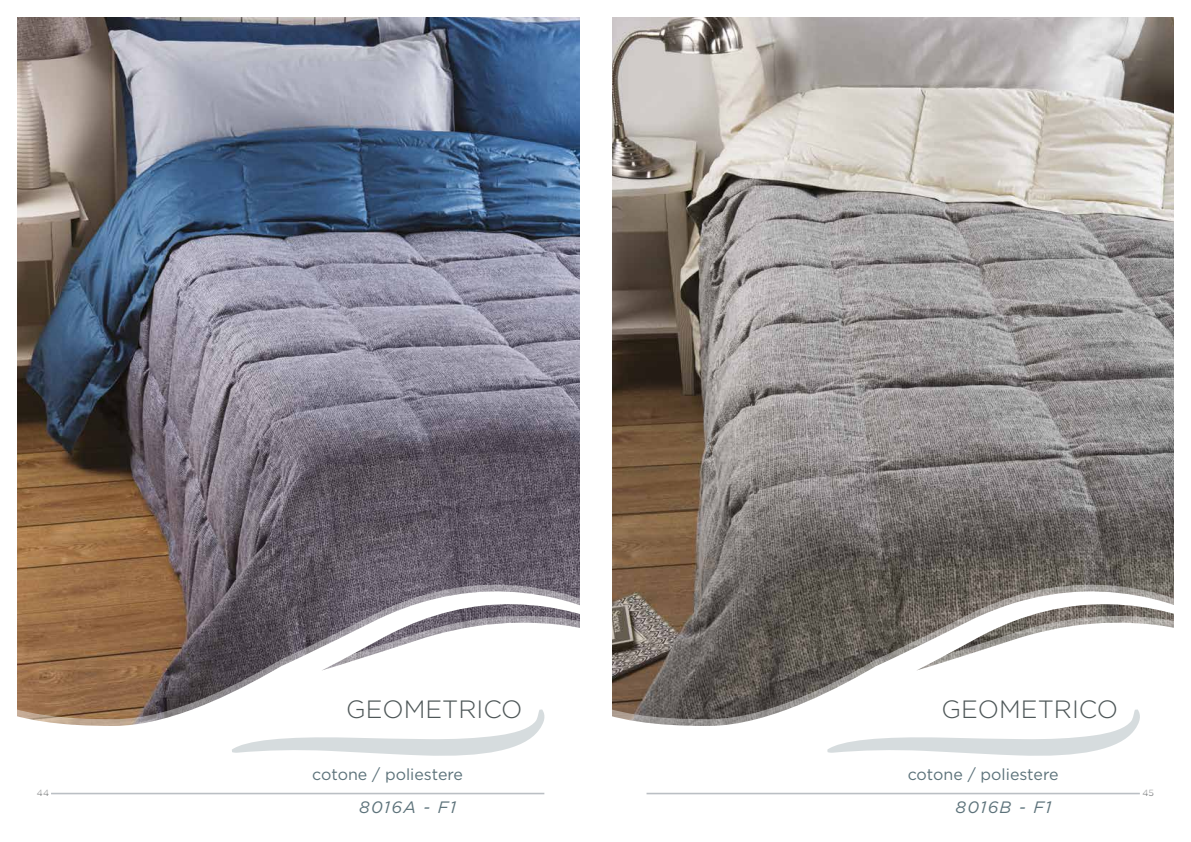
<style>
.page{position:relative;width:1191px;height:842px;background:#fff}
.page>*{position:absolute;margin:0;border:0;box-sizing:border-box;transform-origin:0 0}
.t1{font:300 25px "Gotham";color:#4d5657}
.t2{font:italic 16.5px "Gotham";letter-spacing:.08em;color:#5c727a}
.t3{font:16px "Gotham";color:#5c727a}
.t4{font:9px "Gotham";color:#7c7e7f}
</style>
<div class="page">
<img style="left:612px;top:17px;width:562px;height:567px">
<svg style="left:612px;top:584px;width:562px;height:209px"></svg>
<svg style="left:612px;top:591px;width:562px;height:194px"></svg>
<svg style="left:827px;top:709px;width:314px;height:49px"></svg>
<img style="left:18px;top:17px;width:561px;height:567px">
<svg style="left:17px;top:584px;width:563px;height:209px"></svg>
<svg style="left:17px;top:591px;width:563px;height:194px"></svg>
<svg style="left:232px;top:709px;width:314px;height:49px"></svg>
<hr style="left:51px;top:793px;width:493px;height:1px;background:#babfc4">
<hr style="left:646px;top:793px;width:493px;height:1px;background:#babfc4">
<h1 class="t1" style="left:346px;top:696px;width:178px">GEOMETRICO</h1>
<h1 class="t1" style="left:941px;top:696px;width:178px">GEOMETRICO</h1>
<p class="t3" style="left:312px;top:766px;width:152px">cotone / poliestere</p>
<p class="t2" style="left:359px;top:798px;width:98px">8016A - F1</p>
<p class="t3" style="left:907px;top:766px;width:152px">cotone / poliestere</p>
<p class="t2" style="left:955px;top:798px;width:98px">8016B - F1</p>
<p class="t4" style="left:37px;top:788px;width:14px">44</p>
<p class="t4" style="left:1142px;top:788px;width:13px">45</p>
</div>
